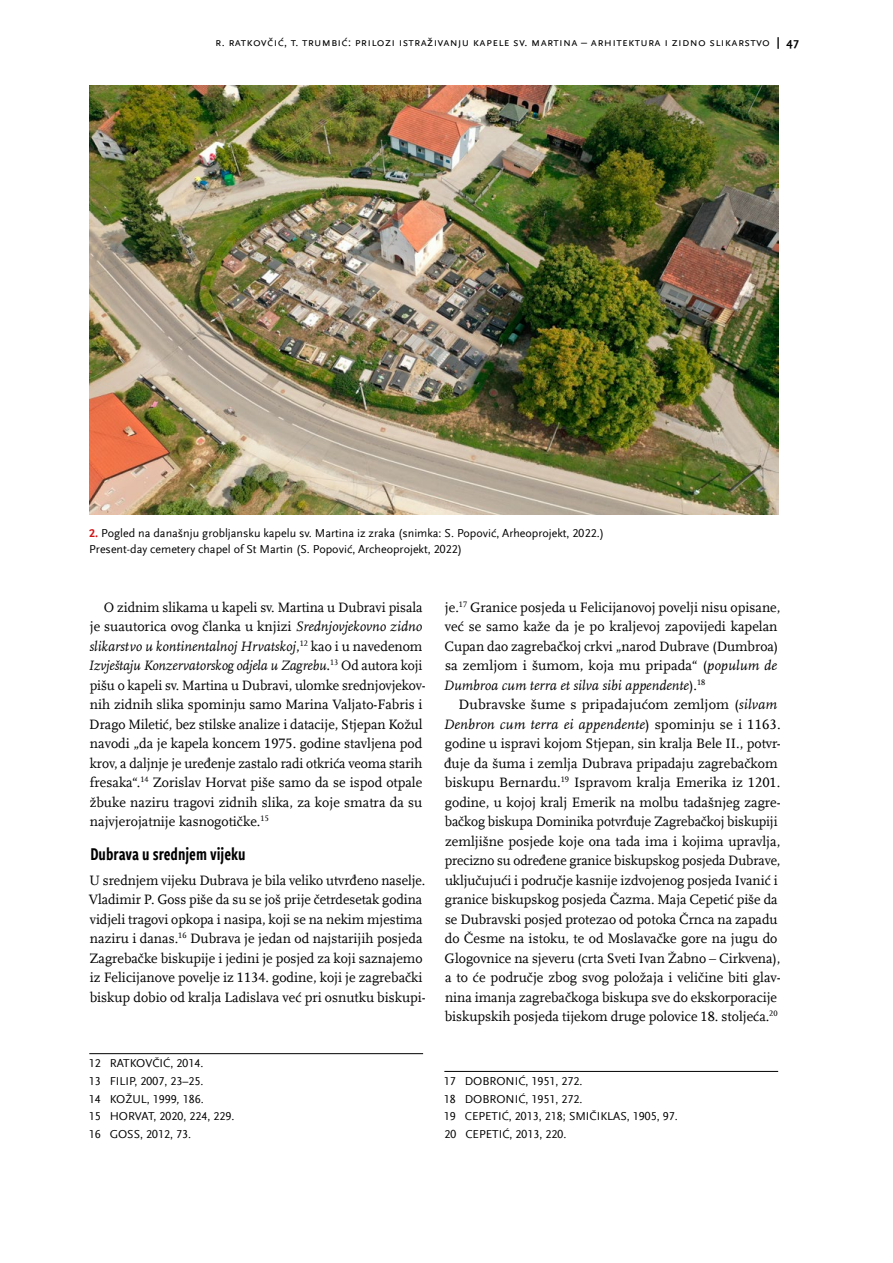
<style>
.page{position:relative;width:893px;height:1263px;background:#fff}
.page>*{position:absolute;margin:0;border:0;box-sizing:border-box;transform-origin:0 0}
.t1{font:18.75px "Freight Sans Cmp Pro Semi";color:#000}
.t2{font:14.25px/19.5px "Scala Offc Pro";color:#000}
.t3{font:12px/17.7px "Scala Sans Offc Pro";color:#000}
.t4{font:12px "Scala Sans Sc Offc Pro";letter-spacing:.025em;color:#000}
.s1{font-family:"Scala Sans Offc Pro";font-weight:700}
.s2{font-weight:700}
.s3{font-weight:700;color:#cd1719}
.s4{font-style:italic}
</style>
<div class="page">
<hr style="left:89px;top:1053px;width:334px;height:1px;background:#000">
<hr style="left:444px;top:1071px;width:334px;height:1px;background:#000">
<img style="left:89px;top:85px;width:689px;height:429px">
<p class="t4" style="left:215px;top:35px;width:585px">r. ratkovčić, t. trumbić: prilozi istraživanju kapele sv. martina – arhitektura i zidno slikarstvo <span class="s1">|</span> <span class="s2">47</span></p>
<p class="t3" style="left:89px;top:524px;width:516px;line-height:16.5px"><span class="s3">2.</span> Pogled na današnju grobljansku kapelu sv. Martina iz zraka (snimka: S. Popović, Arheoprojekt, 2022.)<br>Present-day cemetery chapel of St Martin (S. Popović, Archeoprojekt, 2022)</p>
<p class="t2" style="left:88px;top:597px;width:339px;text-indent:15px">O zidnim slikama u kapeli sv. Martina u Dubravi pisala je suautorica ovog članka u knjizi <span class="s4">Srednjovjekovno zidno slikarstvo u kontinentalnoj Hrvatskoj</span>,<sup>12</sup> kao i u navedenom <span class="s4">Izvještaju Konzervatorskog odjela u Zagrebu.</span><sup>13</sup> Od autora koji pišu o kapeli sv. Martina u Dubravi, ulomke srednjovjekov&shy;nih zidnih slika spominju samo Marina Valjato-Fabris i Drago Miletić, bez stilske analize i datacije, Stjepan Kožul navodi „da je kapela koncem 1975. godine stavljena pod krov, a daljnje je uređenje zastalo radi otkrića veoma starih fresaka“.<sup>14</sup> Zorislav Horvat piše samo da se ispod otpale žbuke naziru tragovi zidnih slika, za koje smatra da su najvjerojatnije kasnogotičke.<sup>15</sup></p>
<h1 class="t1" style="left:90px;top:841px;width:157px">Dubrava u srednjem vijeku</h1>
<p class="t2" style="left:89px;top:870px;width:338px">U srednjem vijeku Dubrava je bila veliko utvrđeno naselje.<br>Vladimir P. Goss piše da su se još prije četrdesetak godina vidjeli tragovi opkopa i nasipa, koji se na nekim mjestima naziru i danas.<sup>16</sup> Dubrava je jedan od najstarijih posjeda Zagrebačke biskupije i jedini je posjed za koji saznajemo iz Felicijanove povelje iz 1134. godine, koji je zagrebački biskup dobio od kralja Ladislava već pri osnutku biskupi-</p>
<p class="t3" style="left:89px;top:1054px;width:147px">12 RATKOVČIĆ, 2014.<br>13 FILIP, 2007, 23–25.<br>14 KOŽUL, 1999<span class="s4">,</span> 186.<br>15 HORVAT, 2020, 224, 229.<br>16 GOSS, 2012, 73.</p>
<p class="t2" style="left:443px;top:597px;width:338px">je.<sup>17</sup> Granice posjeda u Felicijanovoj povelji nisu opisane, već se samo kaže da je po kraljevoj zapovijedi kapelan Cupan dao zagrebačkoj crkvi „narod Dubrave (Dumbroa) sa zemljom i šumom, koja mu pripada“ (<span class="s4">populum de Dumbroa cum terra et silva sibi appendente</span>).<sup>18</sup></p>
<p class="t2" style="left:443px;top:695px;width:339px;text-indent:15px">Dubravske šume s pripadajućom zemljom (<span class="s4">silvam Denbron cum terra ei appendente</span>) spominju se i 1163. godine u ispravi kojom Stjepan, sin kralja Bele II., potvr&shy;đuje da šuma i zemlja Dubrava pripadaju zagrebačkom biskupu Bernardu.<sup>19</sup> Ispravom kralja Emerika iz 1201. godine, u kojoj kralj Emerik na molbu tadašnjeg zagre&shy;bačkog biskupa Dominika potvrđuje Zagrebačkoj biskupiji zemljišne posjede koje ona tada ima i kojima upravlja, precizno su određene granice biskupskog posjeda Dubrave, uključujući i područje kasnije izdvojenog posjeda Ivanić i granice biskupskog posjeda Čazma. Maja Cepetić piše da se Dubravski posjed protezao od potoka Črnca na zapadu do Česme na istoku, te od Moslavačke gore na jugu do Glogovnice na sjeveru (crta Sveti Ivan Žabno – Cirkvena), a to će područje zbog svog položaja i veličine biti glav&shy;nina imanja zagrebačkoga biskupa sve do ekskorporacije biskupskih posjeda tijekom druge polovice 18. stoljeća.<sup>20</sup></p>
<p class="t3" style="left:444px;top:1072px;width:236px">17 DOBRONIĆ, 1951, 272.<br>18 DOBRONIĆ, 1951, 272.<br>19 CEPETIĆ, 2013, 218; SMIČIKLAS, 1905, 97.<br>20 CEPETIĆ, 2013, 220.</p>
</div>
